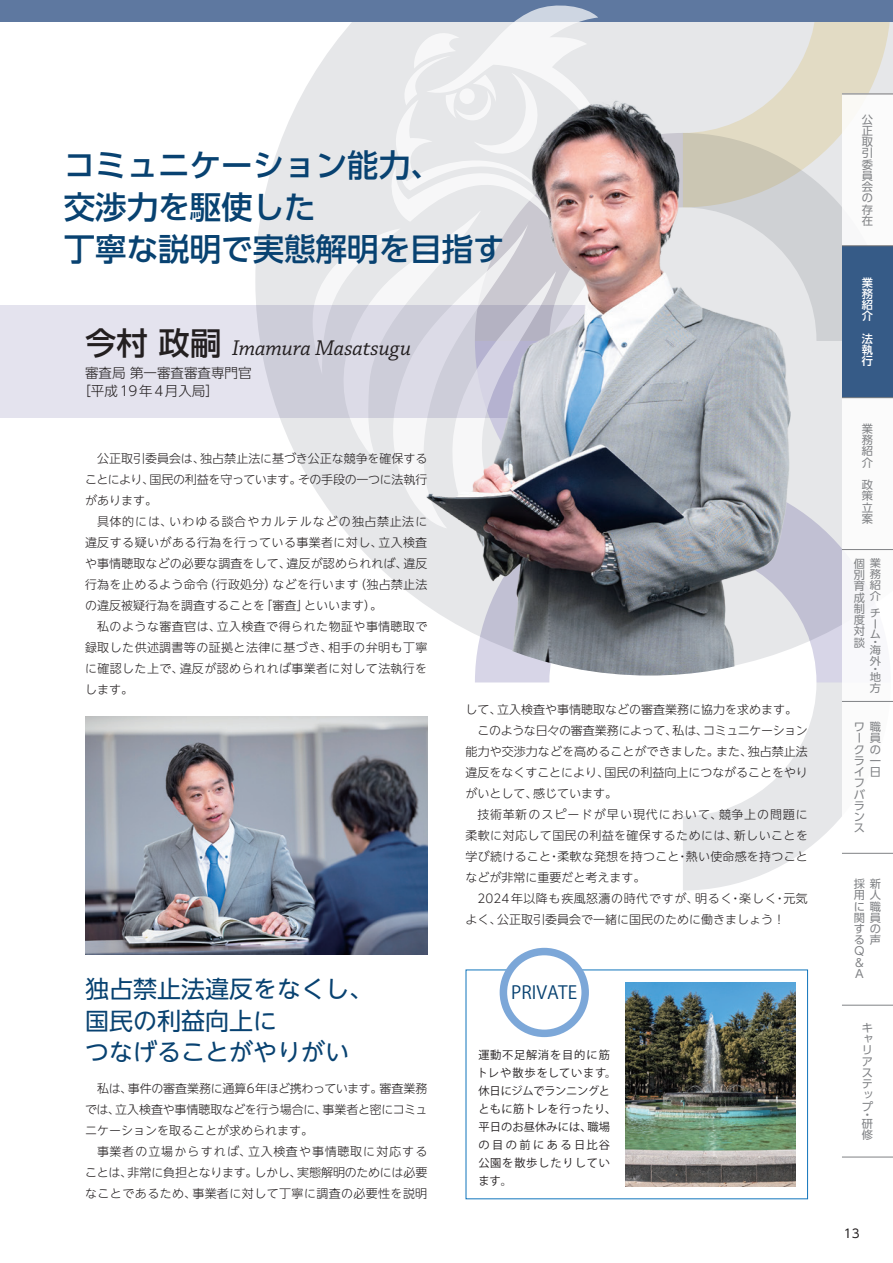
<style>
.page{position:relative;width:893px;height:1263px;background:#fff}
.page>*{position:absolute;margin:0;border:0;box-sizing:border-box;transform-origin:0 0}
.t1{font:500 31.5px/42px "UD Shin Go Pro";color:#084271}
.t2{font:24px/31.5px "UD Shin Go NT Pro";color:#084271}
.t3{font:italic 22.5px "Chaparral Pro";letter-spacing:-.005em;color:#231f20}
.t4{font:18px "Koz Go Pro";color:#084271}
.t5{font:300 13.5px/18px "UD Shin Go Pro";color:#231f20}
.t6{font:300 12px/21px "UD Shin Go NT Pro";color:#231f20;text-align:justify}
.t7{font:300 12px "UD Shin Go NT Pro";letter-spacing:-.035em;color:#231f20}
.t8{font:300 12px "UD Shin Go NT Pro";letter-spacing:.02em;color:#231f20}
.t9{font:300 12px "UD Shin Go NT Pro";letter-spacing:.06em;color:#231f20}
.t10{font:300 12px "UD Shin Go NT Pro";letter-spacing:.04em;color:#231f20}
.t11{font:300 12px "UD Shin Go NT Pro";letter-spacing:.09em;color:#231f20}
.t12{font:12px "UD Shin Go Pro";color:#231f20}
.t13{font:11.25px/18px "Koz Go Pro";letter-spacing:.04em;color:#231f20}
.t14{font:11.25px/11.2px "UD Shin Go Pro";color:#808285;text-align:justify}
.t15{font:500 11.25px/11.2px "UD Shin Go Pro";color:#fff;text-align:justify}
.t16{font:10.65px/10.6px "UD Shin Go Pro";color:#808285;scale:1.05 1}
.s1{font-family:"UD Shin Go Pro";font-weight:500;font-style:normal;font-size:31.5px}
.s2{font-size:10.65px}
</style>
<div class="page">
<div style="left:0;top:0;width:893px;height:21px;background:#5e78a0"></div>
<svg style="left:427px;top:675px;width:415px;height:215px"></svg>
<div style="left:0;top:306px;width:653px;height:112px;background:#e4e3ee"></div>
<img style="left:255px;top:5px;width:638px;height:670px">
<img style="left:85px;top:716px;width:342px;height:238px">
<img style="left:625px;top:982px;width:170px;height:204px">
<div style="left:500px;top:948px;width:89px;height:89px;border:8px solid #7ca7d8;border-radius:50%"></div>
<div style="left:842px;top:94px;width:51px;height:1063px;background:#fff"></div>
<div style="left:842px;top:246px;width:51px;height:152px;background:#365b87"></div>
<hr style="left:842px;top:397px;width:51px;height:1px;background:#808285">
<hr style="left:842px;top:549px;width:51px;height:1px;background:#808285">
<hr style="left:842px;top:701px;width:51px;height:1px;background:#808285">
<hr style="left:842px;top:853px;width:51px;height:1px;background:#808285">
<hr style="left:842px;top:1005px;width:51px;height:1px;background:#808285">
<hr style="left:842px;top:1157px;width:51px;height:1px;background:#808285">
<hr style="left:842px;top:94px;width:51px;height:1px;background:#6c6d70">
<hr style="left:842px;top:245px;width:51px;height:1px;background:#6c6d70">
<h1 class="t1" style="left:64px;top:143px;width:443px">コミュニケーション能力、<br>交渉力を駆使した<br>丁寧な説明で実態解明を目指す</h1>
<h3 class="t3" style="left:85px;top:336px;width:327px"><span class="s1">今村 政嗣</span> Imamura Masatsugu</h3>
<p class="t5" style="left:77px;top:364px;width:176px;text-indent:8px">審査局 第一審査審査専門官［平成19年4月入局］</p>
<p class="t6" style="left:85px;top:447px;width:344px;text-indent:12px">公正取引委員会は、独占禁止法に基づき公正な競争を確保することにより、国民の利益を守っています。その手段の一つに法執行があります。</p>
<p class="t6" style="left:85px;top:510px;width:344px;text-indent:12px">具体的には、いわゆる談合やカルテルなどの独占禁止法に違反する疑いがある行為を行っている事業者に対し、立入検査や事情聴取などの必要な調査をして、違反が認められれば、違反行為を止めるよう命令（行政処分）などを行います（独占禁止法の違反被疑行為を調査することを「審査」といいます）。</p>
<p class="t6" style="left:85px;top:615px;width:344px;text-indent:12px">私のような審査官は、立入検査で得られた物証や事情聴取で録取した供述調書等の証拠と法律に基づき、相手の弁明も丁寧に確認した上で、違反が認められれば事業者に対して法執行をします。</p>
<h2 class="t2" style="left:85px;top:973px;width:289px">独占禁止法違反をなくし、国民の利益向上に<br>つなげることがやりがい</h2>
<p class="t6" style="left:85px;top:1077px;width:344px;text-indent:12px">私は、事件の審査業務に通算6年ほど携わっています。審査業務では、立入検査や事情聴取などを行う場合に、事業者と密にコミュニケーションを取ることが求められます。</p>
<p class="t6" style="left:85px;top:1140px;width:344px;text-indent:12px">事業者の立場からすれば、立入検査や事情聴取に対応することは、非常に負担となります。しかし、実態解明のためには必要なことであるため、事業者に対して丁寧に調査の必要性を説明</p>
<p class="t6" style="left:466px;top:699px;width:333px">して、立入検査や事情聴取などの審査業務に協力を求めます。</p>
<p class="t7" style="left:478px;top:721px;width:332px">このような日々の審査業務によって、私は、コミュニケーション</p>
<p class="t6" style="left:466px;top:741px;width:344px">能力や交渉力などを高めることができました。また、独占禁止法</p>
<p class="t6" style="left:466px;top:762px;width:344px">違反をなくすことにより、国民の利益向上につながることをやり</p>
<p class="t6" style="left:466px;top:783px;width:153px">がいとして、感じています。</p>
<p class="t11" style="left:478px;top:805px;width:332px">技術革新のスピードが早い現代において、競争上の問題に</p>
<p class="t10" style="left:466px;top:826px;width:344px">柔軟に対応して国民の利益を確保するためには、新しいことを</p>
<p class="t8" style="left:466px;top:847px;width:344px">学び続けること・柔軟な発想を持つこと・熱い使命感を持つこと</p>
<p class="t6" style="left:466px;top:867px;width:181px">などが非常に重要だと考えます。</p>
<p class="t9" style="left:478px;top:889px;width:332px">2024年以降も疾風怒濤の時代ですが、明るく・楽しく・元気</p>
<p class="t6" style="left:466px;top:909px;width:321px">よく、公正取引委員会で一緒に国民のために働きましょう！</p>
<h3 class="t4" style="left:511px;top:981px;width:67px">PRIVATE</h3>
<p class="t13" style="left:477px;top:1046px;width:141px">運動不足解消を目的に筋トレや散歩をしています。休日にジムでランニングとともに筋トレを行ったり、平日のお昼休みには、職場の目の前にある日比谷公園を散歩したりしています。</p>
<p class="t14" style="left:862px;top:113px;width:13px">公正取引委員会の存在</p>
<p class="t15" style="left:862px;top:276px;width:13px">業務紹介</p>
<p class="t15" style="left:862px;top:333px;width:13px">法執行</p>
<p class="t14" style="left:862px;top:423px;width:13px">業務紹介</p>
<p class="t14" style="left:862px;top:479px;width:12px">政策立案</p>
<p class="t16" style="left:870px;top:558px;width:12px;text-align:justify">業務紹介</p>
<p class="t16" style="left:870px;top:608px;width:11px">チーム</p>
<p class="t14" style="left:854px;top:636px;width:24px">談<span class="s2">・</span></p>
<p class="t16" style="left:870px;top:644px;width:12px">海外</p>
<p class="t16" style="left:870px;top:665px;width:12px;line-height:7.9px">・地</p>
<p class="t16" style="left:870px;top:682px;width:12px">方</p>
<p class="t14" style="left:854px;top:558px;width:12px">個別育成制度対</p>
<p class="t14" style="left:854px;top:721px;width:13px;text-align:left">ワークライフバランス</p>
<p class="t14" style="left:870px;top:721px;width:13px">職員の一日</p>
<p class="t14" style="left:854px;top:878px;width:28px;text-align:left">採新用<br>に<br>関<br>す<br>る<br>Ｑ<br>＆<br>Ａ</p>
<p class="t14" style="left:870px;top:889px;width:13px">人職員の声</p>
<p class="t14" style="left:862px;top:1022px;width:13px;text-align:left">キャリアステップ</p>
<p class="t14" style="left:862px;top:1110px;width:12px;line-height:8.4px">・研</p>
<p class="t14" style="left:862px;top:1128px;width:12px">修</p>
<p class="t12" style="left:844px;top:1223px;width:17px">13</p>
</div>
